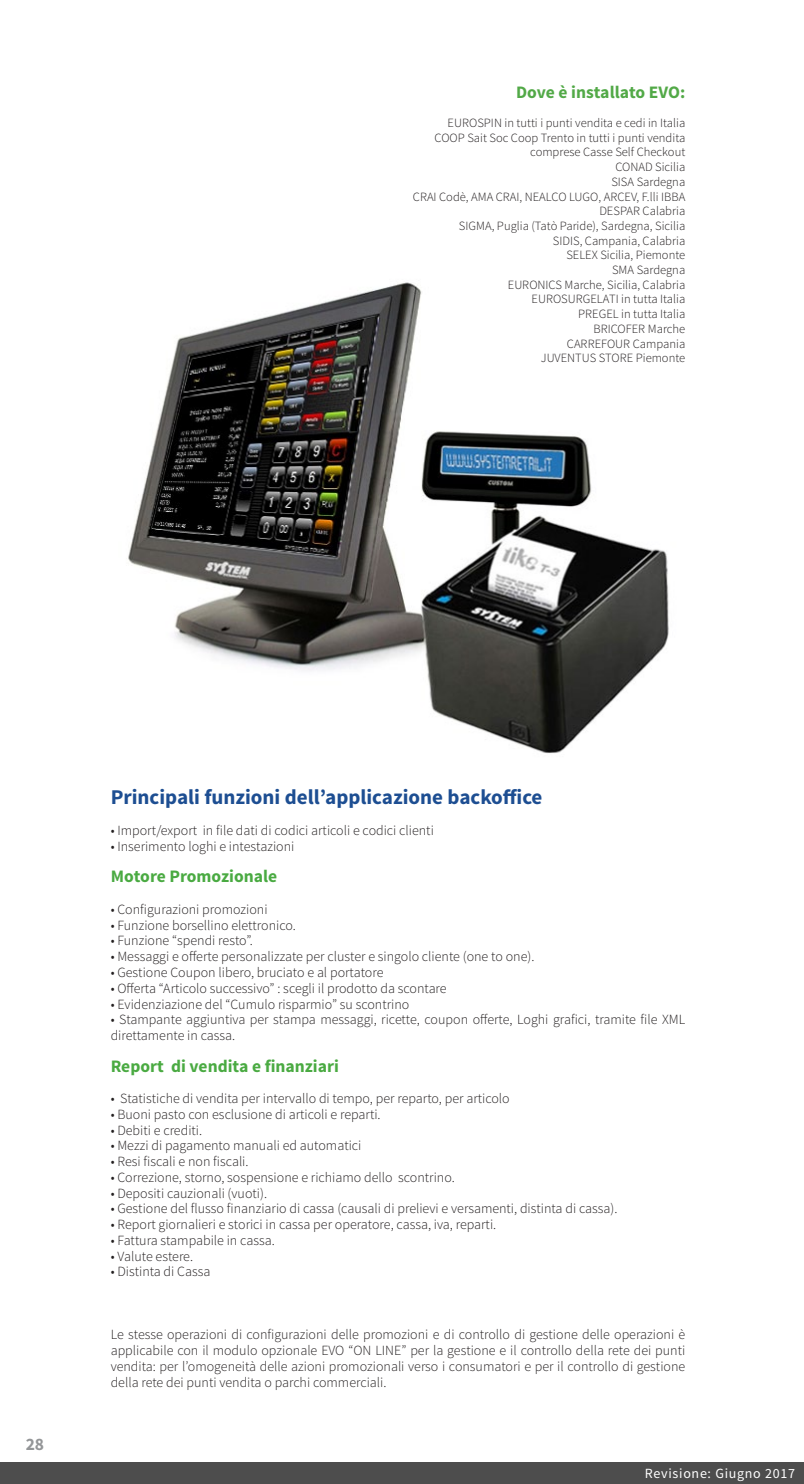
<style>
.page{position:relative;width:804px;height:1484px;background:#fff}
.page>*{position:absolute;margin:0;border:0;box-sizing:border-box;transform-origin:0 0}
.t1{font:700 21px "Source Sans Pro";color:#1d4e92}
.t2{font:700 17.5px "Source Sans Pro";color:#4aaa42}
.t3{font:700 17.5px "Source Sans Pro";color:#52a947}
.t4{font:700 17.5px "Source Sans Pro";color:#949698}
.t5{font:300 14px/15.8px "Source Sans Pro";color:#231f20}
.t6{font:14px "Source Sans Pro";letter-spacing:.05em;color:#fff}
.t7{font:300 12.6px/14.7px "Source Sans Pro";color:#231f20;text-align:right}
</style>
<div class="page">
<img style="left:128px;top:282px;width:541px;height:472px">
<div style="left:0;top:1462px;width:804px;height:21px;background:#4d4d4d"></div>
<p class="t3" style="left:516px;top:81px;width:171px">Dove è installato EVO:</p>
<p class="t7" style="left:413px;top:115px;width:274px">EUROSPIN in tutti i punti vendita e cedi in Italia<br>COOP Sait Soc Coop Trento in tutti i punti vendita comprese Casse Self Checkout<br>CONAD Sicilia<br>SISA Sardegna<br>CRAI Codè, AMA CRAI, NEALCO LUGO, ARCEV, F.lli IBBA<br>DESPAR Calabria<br>SIGMA, Puglia (Tatò Paride), Sardegna, Sicilia<br>SIDIS, Campania, Calabria<br>SELEX Sicilia, Piemonte<br>SMA Sardegna<br>EURONICS Marche, Sicilia, Calabria<br>EUROSURGELATI in tutta Italia<br>PREGEL in tutta Italia<br>BRICOFER Marche<br>CARREFOUR Campania<br>JUVENTUS STORE Piemonte</p>
<p class="t4" style="left:25px;top:1432px;width:20px">28</p>
<h1 class="t1" style="left:111px;top:783px;width:433px">Principali funzioni dell’applicazione backoffice</h1>
<p class="t5" style="left:111px;top:822px;width:325px">• Import/export in file dati di codici articoli e codici clienti</p>
<p class="t5" style="left:111px;top:838px;width:185px">• Inserimento loghi e intestazioni</p>
<p class="t2" style="left:111px;top:865px;width:168px">Motore Promozionale</p>
<p class="t5" style="left:111px;top:901px;width:158px">• Configurazioni promozioni</p>
<p class="t5" style="left:111px;top:917px;width:187px">• Funzione borsellino elettronico.</p>
<p class="t5" style="left:111px;top:933px;width:144px">• Funzione “spendi resto”.</p>
<p class="t5" style="left:111px;top:948px;width:425px">• Messaggi e offerte personalizzate per cluster e singolo cliente (one to one).</p>
<p class="t5" style="left:111px;top:964px;width:274px">• Gestione Coupon libero, bruciato e al portatore</p>
<p class="t5" style="left:111px;top:980px;width:337px">• Offerta “Articolo successivo” : scegli il prodotto da scontare</p>
<p class="t5" style="left:111px;top:996px;width:300px">• Evidenziazione del “Cumulo risparmio” su scontrino</p>
<p class="t5" style="left:111px;top:1011px;width:576px">• Stampante aggiuntiva per stampa messaggi, ricette, coupon offerte, Loghi grafici, tramite file XML direttamente in cassa.</p>
<p class="t2" style="left:111px;top:1054px;width:230px">Report di vendita e finanziari</p>
<p class="t5" style="left:111px;top:1090px;width:400px">• Statistiche di vendita per intervallo di tempo, per reparto, per articolo</p>
<p class="t5" style="left:111px;top:1106px;width:271px">• Buoni pasto con esclusione di articoli e reparti.</p>
<p class="t5" style="left:111px;top:1122px;width:93px">• Debiti e crediti.</p>
<p class="t5" style="left:111px;top:1137px;width:252px">• Mezzi di pagamento manuali ed automatici</p>
<p class="t5" style="left:111px;top:1153px;width:139px">• Resi fiscali e non fiscali.</p>
<p class="t5" style="left:111px;top:1169px;width:345px">• Correzione, storno, sospensione e richiamo dello scontrino.</p>
<p class="t5" style="left:111px;top:1185px;width:158px">• Depositi cauzionali (vuoti).</p>
<p class="t5" style="left:111px;top:1200px;width:508px">• Gestione del flusso finanziario di cassa (causali di prelievi e versamenti, distinta di cassa).</p>
<p class="t5" style="left:111px;top:1216px;width:387px">• Report giornalieri e storici in cassa per operatore, cassa, iva, reparti.</p>
<p class="t5" style="left:111px;top:1232px;width:165px">• Fattura stampabile in cassa.</p>
<p class="t5" style="left:111px;top:1248px;width:84px">• Valute estere.</p>
<p class="t5" style="left:111px;top:1263px;width:101px">• Distinta di Cassa</p>
<p class="t5" style="left:111px;top:1326px;width:576px;text-align:justify">Le stesse operazioni di configurazioni delle promozioni e di controllo di gestione delle operazioni è applicabile con il modulo opzionale EVO “ON LINE” per la gestione e il controllo della rete dei punti vendita: per l’omogeneità delle azioni promozionali verso i consumatori e per il controllo di gestione della rete dei punti vendita o parchi commerciali.</p>
<p class="t6" style="left:645px;top:1463px;width:152px">Revisione: Giugno 2017</p>
</div>
